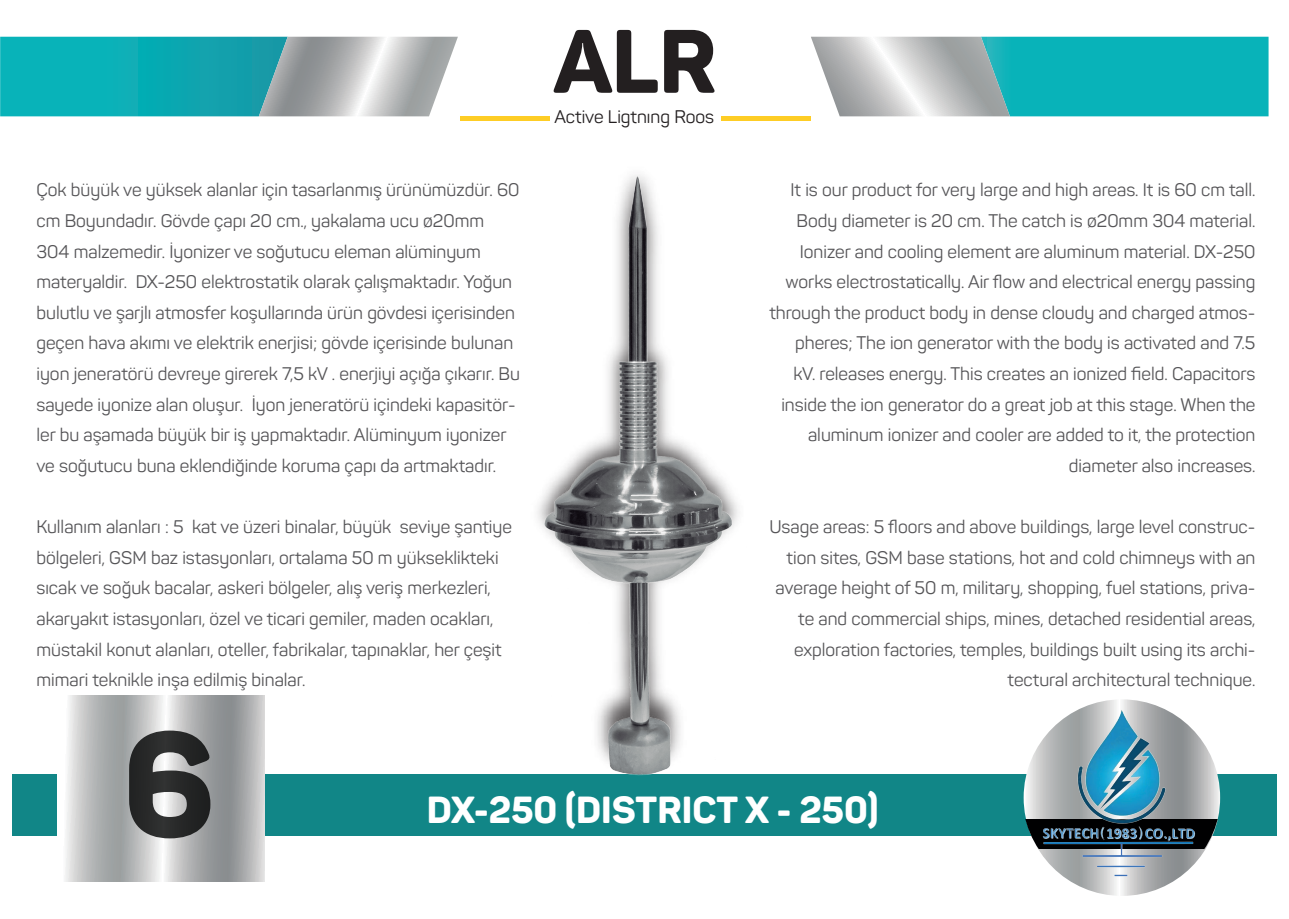
<style>
.page{position:relative;width:1289px;height:919px;background:#fff}
.page>*{position:absolute;margin:0;border:0;box-sizing:border-box;transform-origin:0 0}
.t1{font:800 145.65px "Panton";color:#323333}
.t2{font:800 88.5px "Panton";color:#231f20}
.t3{font:800 37.2px "Panton";color:#fff}
.t4{font:18px/30.6px "Panton";color:#565558}
.t5{font:18px "Panton";color:#231f20}
</style>
<div class="page">
<div style="left:262px;top:774px;width:1014px;height:62px;background:#118687"></div>
<div style="left:13px;top:774px;width:47px;height:62px;background:#118687"></div>
<svg style="left:58px;top:696px;width:206px;height:185px;background:#bbbcbd"></svg>
<svg style="left:0;top:37px;width:458px;height:79px;background:#51b1b6"></svg>
<svg style="left:811px;top:37px;width:457px;height:79px;background:#54babd"></svg>
<div style="left:460px;top:116px;width:89px;height:5px;background:#fecd25"></div>
<div style="left:721px;top:116px;width:89px;height:5px;background:#fecd25"></div>
<img style="left:537px;top:174px;width:202px;height:602px">
<svg style="left:1023px;top:699px;width:197px;height:196px;background:#c5c8c8"></svg>
<img style="left:1025px;top:700px;width:191px;height:177px">
<p class="t4" style="left:36px;top:174px;width:485px">Çok büyük ve yüksek alanlar için tasarlanmış ürünümüzdür. 60 cm Boyundadır. Gövde çapı 20 cm., yakalama ucu ø20mm 304 malzemedir. İyonizer ve soğutucu eleman alüminyum materyaldir. DX-250 elektrostatik olarak çalışmaktadır. Yoğun bulutlu ve şarjlı atmosfer koşullarında ürün gövdesi içerisinden geçen hava akımı ve elektrik enerjisi; gövde içerisinde bulunan iyon jeneratörü devreye girerek 7,5 kV . enerjiyi açığa çıkarır. Bu sayede iyonize alan oluşur. İyon jeneratörü içindeki kapasitör&shy;ler bu aşamada büyük bir iş yapmaktadır. Alüminyum iyonizer ve soğutucu buna eklendiğinde koruma çapı da artmaktadır.</p>
<p class="t4" style="left:36px;top:511px;width:477px">Kullanım alanları : 5 kat ve üzeri binalar, büyük seviye şantiye bölgeleri, GSM baz istasyonları, ortalama 50 m yükseklikteki sıcak ve soğuk bacalar, askeri bölgeler, alış veriş merkezleri, akaryakıt istasyonları, özel ve ticari gemiler, maden ocakları, müstakil konut alanları, oteller, fabrikalar, tapınaklar, her çeşit mimari teknikle inşa edilmiş binalar.</p>
<h2 class="t2" style="left:552px;top:6px;width:166px">ALR</h2>
<p class="t5" style="left:554px;top:106px;width:161px">Active Ligtnıng Roos</p>
<p class="t4" style="left:769px;top:174px;width:487px;text-align:right">It is our product for very large and high areas. It is 60 cm tall.<br>Body diameter is 20 cm. The catch is ø20mm 304 material.<br>Ionizer and cooling element are aluminum material. DX-250 works electrostatically. Air flow and electrical energy passing through the product body in dense cloudy and charged atmos&shy;pheres; The ion generator with the body is activated and 7.5 kV. releases energy. This creates an ionized field. Capacitors inside the ion generator do a great job at this stage. When the aluminum ionizer and cooler are added to it, the protection diameter also increases.</p>
<p class="t4" style="left:769px;top:511px;width:487px;text-align:right">Usage areas: 5 floors and above buildings, large level construc&shy;tion sites, GSM base stations, hot and cold chimneys with an average height of 50 m, military, shopping, fuel stations, priva&shy;te and commercial ships, mines, detached residential areas, exploration factories, temples, buildings built using its archi&shy;tectural architectural technique.</p>
<h1 class="t1" style="left:122px;top:693px;width:95px">6</h1>
<h3 class="t3" style="left:427px;top:786px;width:453px">DX-250 (DISTRICT X - 250)</h3>
</div>
